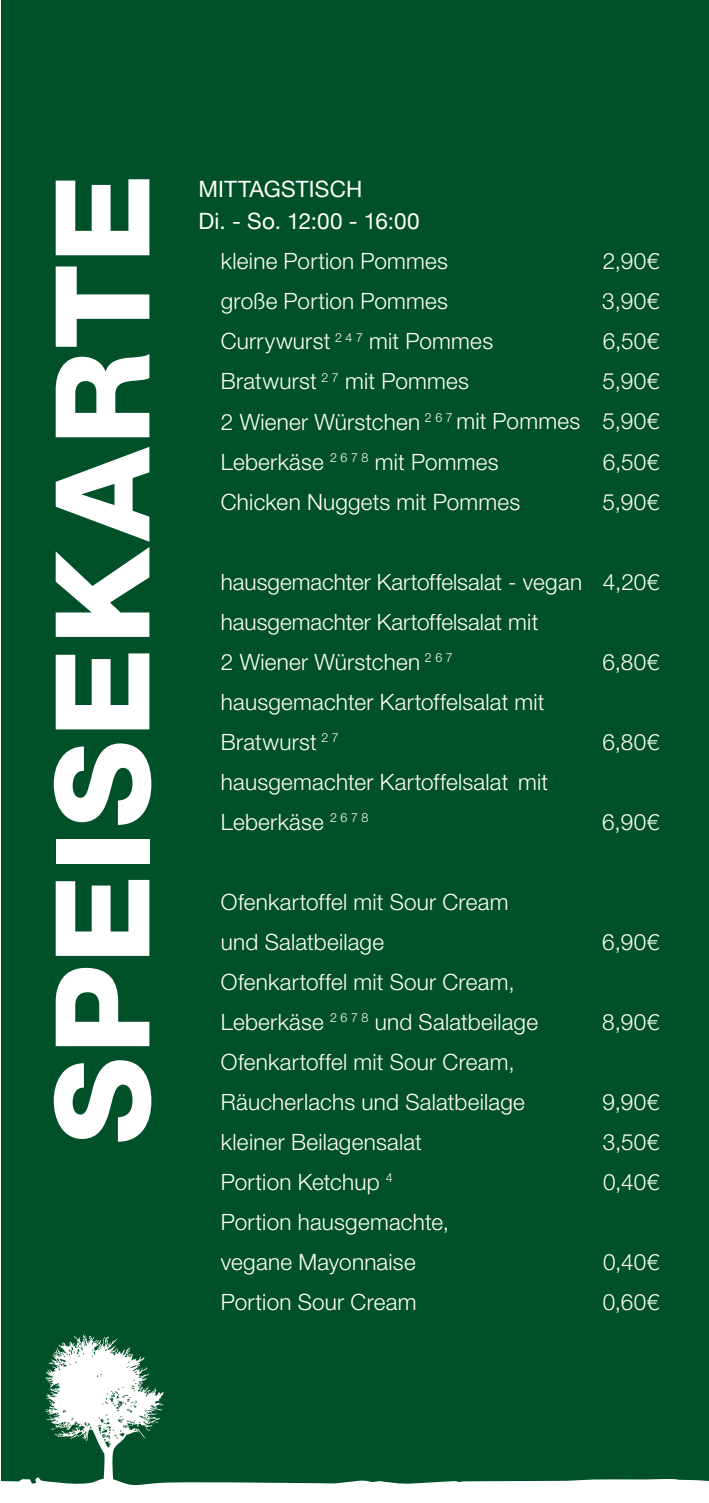
<style>
.page{position:relative;width:709px;height:1503px;background:#fff}
.page>*{position:absolute;margin:0;border:0;box-sizing:border-box;transform-origin:0 0}
.t1{font:800 131.25px "Helvetica Neue LT Std";letter-spacing:.02em;color:#fff}
.t2{font:300 22.5px/40px "Helvetica Neue LT Std";letter-spacing:.01em;color:#fff}
.t3{font:22.5px/32.5px "Helvetica Neue";letter-spacing:.01em;color:#fff}
</style>
<div class="page">
<div style="left:2px;top:0;width:707px;height:1502px;background:#005029"></div>
<svg style="left:1px;top:1334px;width:708px;height:168px"></svg>
<h1 class="t1" style="left:25px;top:1144px;width:972px;rotate:-90deg">SPEISEKARTE</h1>
<p class="t3" style="left:198px;top:174px;width:223px">MITTAGSTISCH<br>Di. - So. 12:00 - 16:00</p>
<p class="t2" style="left:221px;top:241px;width:229px">kleine Portion Pommes</p>
<p class="t2" style="left:603px;top:241px;width:58px">2,90€</p>
<p class="t2" style="left:221px;top:281px;width:229px">große Portion Pommes</p>
<p class="t2" style="left:602px;top:281px;width:58px">3,90€</p>
<p class="t2" style="left:221px;top:321px;width:274px">Currywurst <sup>2</sup> <sup>4</sup> <sup>7</sup> mit Pommes</p>
<p class="t2" style="left:602px;top:321px;width:58px">6,50€</p>
<p class="t2" style="left:221px;top:361px;width:250px">Bratwurst <sup>2</sup> <sup>7</sup> mit Pommes</p>
<p class="t2" style="left:221px;top:361px;width:440px;text-align:justify;text-indent:381px">5,90€ 2 Wiener Würstchen <sup>2</sup> <sup>6</sup> <sup>7</sup> mit Pommes 5,90€ Leberkäse <sup>2</sup> <sup>6</sup> <sup>7</sup> <sup>8</sup> mit Pommes</p>
<p class="t2" style="left:602px;top:441px;width:58px">6,50€</p>
<p class="t2" style="left:221px;top:481px;width:301px">Chicken Nuggets mit Pommes</p>
<p class="t2" style="left:602px;top:481px;width:58px">5,90€</p>
<p class="t2" style="left:221px;top:561px;width:440px">hausgemachter Kartoffelsalat - vegan 4,20€ hausgemachter Kartoffelsalat mit<br>2 Wiener Würstchen <sup>2</sup> <sup>6</sup> <sup>7</sup></p>
<p class="t2" style="left:602px;top:641px;width:58px">6,80€</p>
<p class="t2" style="left:221px;top:681px;width:325px">hausgemachter Kartoffelsalat mit<br>Bratwurst <sup>2</sup> <sup>7</sup></p>
<p class="t2" style="left:221px;top:761px;width:329px">hausgemachter Kartoffelsalat mit<br>Leberkäse <sup>2</sup> <sup>6</sup> <sup>7</sup> <sup>8</sup></p>
<p class="t2" style="left:221px;top:881px;width:289px">Ofenkartoffel mit Sour Cream und Salatbeilage</p>
<p class="t2" style="left:221px;top:961px;width:319px">Ofenkartoffel mit Sour Cream,<br>Leberkäse <sup>2</sup> <sup>6</sup> <sup>7</sup> <sup>8</sup> und Salatbeilage</p>
<p class="t2" style="left:221px;top:1041px;width:305px">Ofenkartoffel mit Sour Cream,<br>Räucherlachs und Salatbeilage</p>
<p class="t2" style="left:602px;top:721px;width:58px">6,80€</p>
<p class="t2" style="left:602px;top:801px;width:58px">6,90€</p>
<p class="t2" style="left:602px;top:921px;width:58px">6,90€</p>
<p class="t2" style="left:602px;top:1001px;width:58px">8,90€</p>
<p class="t2" style="left:602px;top:1081px;width:58px">9,90€</p>
<p class="t2" style="left:221px;top:1121px;width:202px">kleiner Beilagensalat</p>
<p class="t2" style="left:602px;top:1121px;width:58px">3,50€</p>
<p class="t2" style="left:221px;top:1161px;width:173px">Portion Ketchup <sup>4</sup></p>
<p class="t2" style="left:603px;top:1161px;width:58px">0,40€</p>
<p class="t2" style="left:221px;top:1201px;width:230px">Portion hausgemachte, vegane Mayonnaise</p>
<p class="t2" style="left:603px;top:1241px;width:58px">0,40€</p>
<p class="t2" style="left:221px;top:1281px;width:197px">Portion Sour Cream</p>
<p class="t2" style="left:603px;top:1281px;width:58px">0,60€</p>
</div>
